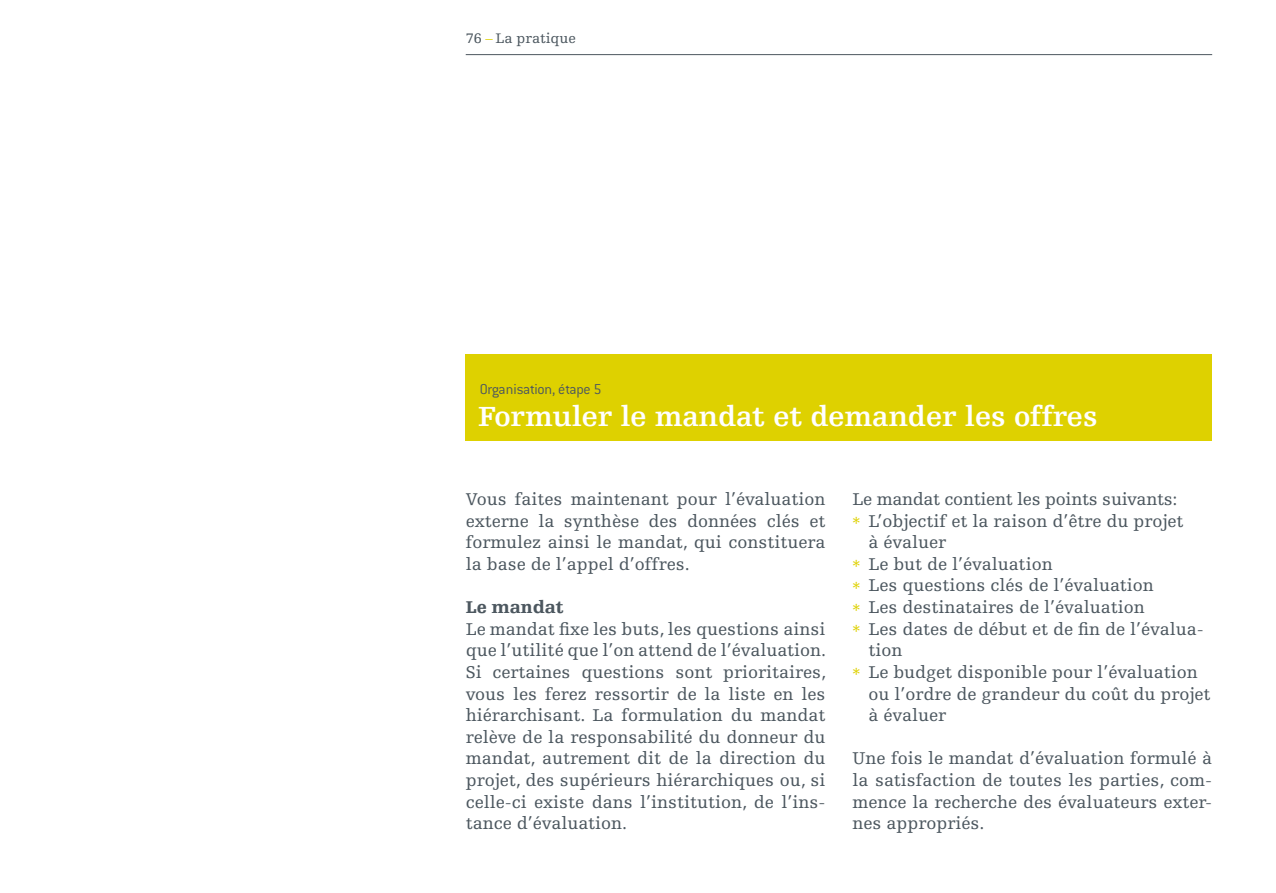
<style>
.page{position:relative;width:1276px;height:893px;background:#fff}
.page>*{position:absolute;margin:0;border:0;box-sizing:border-box;transform-origin:0 0}
.t1{font:700 29.25px "Egyptienne F";color:#fff}
.t2{font:18px/21.6px "Egyptienne F";color:#4c575f;text-align:justify}
.t3{font:900 18px "Egyptienne F";color:#4c575f}
.t4{font:300 15.75px "Conduit ITC";letter-spacing:-.015em;color:#4c575f}
.t5{font:14.62px "Egyptienne F";color:#4c575f}
.s1{color:#ded100}
.s2{font-family:"Conduit ITC";font-weight:300;font-size:20.25px;color:#ded100}
</style>
<div class="page">
<hr style="left:466px;top:54px;width:746px;height:1px;background:#4c575f">
<div style="left:466px;top:354px;width:746px;height:86px;background:#ded100"></div>
<p class="t5" style="left:466px;top:30px;width:112px">76 <span class="s1">–</span> La pratique</p>
<p class="t4" style="left:480px;top:381px;width:123px">Organisation, étape 5</p>
<h1 class="t1" style="left:478px;top:400px;width:621px">Formuler le mandat et demander les offres</h1>
<p class="t2" style="left:466px;top:489px;width:361px">Vous faites maintenant pour l’évaluation externe la synthèse des données clés et formulez ainsi le mandat, qui constituera la base de l’appel d’offres.</p>
<p class="t3" style="left:466px;top:597px;width:100px">Le mandat</p>
<p class="t2" style="left:466px;top:618px;width:362px">Le mandat fixe les buts, les questions ainsi que l’utilité que l’on attend de l’évaluation.<br>Si certaines questions sont prioritaires, vous les ferez ressortir de la liste en les hiérarchisant. La formulation du mandat relève de la responsabilité du donneur du mandat, autrement dit de la direction du projet, des supérieurs hiérarchiques ou, si celle-ci existe dans l’institution, de l’ins&shy;tance d’évaluation.</p>
<p class="t2" style="left:852px;top:489px;width:326px">Le mandat contient les points suivants:</p>
<p class="t2" style="left:852px;top:510px;width:333px"><span class="s2">*</span> L’objectif et la raison d’être du projet</p>
<p class="t2" style="left:868px;top:532px;width:79px">à évaluer</p>
<p class="t2" style="left:852px;top:553px;width:202px"><span class="s2">*</span> Le but de l’évaluation</p>
<p class="t2" style="left:852px;top:575px;width:303px"><span class="s2">*</span> Les questions clés de l’évaluation</p>
<p class="t2" style="left:852px;top:597px;width:294px"><span class="s2">*</span> Les destinataires de l’évaluation</p>
<p class="t2" style="left:852px;top:618px;width:353px"><span class="s2">*</span> Les dates de début et de fin de l’évalua-</p>
<p class="t2" style="left:868px;top:640px;width:36px">tion</p>
<p class="t2" style="left:852px;top:661px;width:347px"><span class="s2">*</span> Le budget disponible pour l’évaluation</p>
<p class="t2" style="left:868px;top:683px;width:344px">ou l’ordre de grandeur du coût du projet</p>
<p class="t2" style="left:868px;top:705px;width:79px">à évaluer</p>
<p class="t2" style="left:852px;top:748px;width:361px">Une fois le mandat d’évaluation formulé à la satisfaction de toutes les parties, com&shy;mence la recherche des évaluateurs exter&shy;nes appropriés.</p>
</div>
